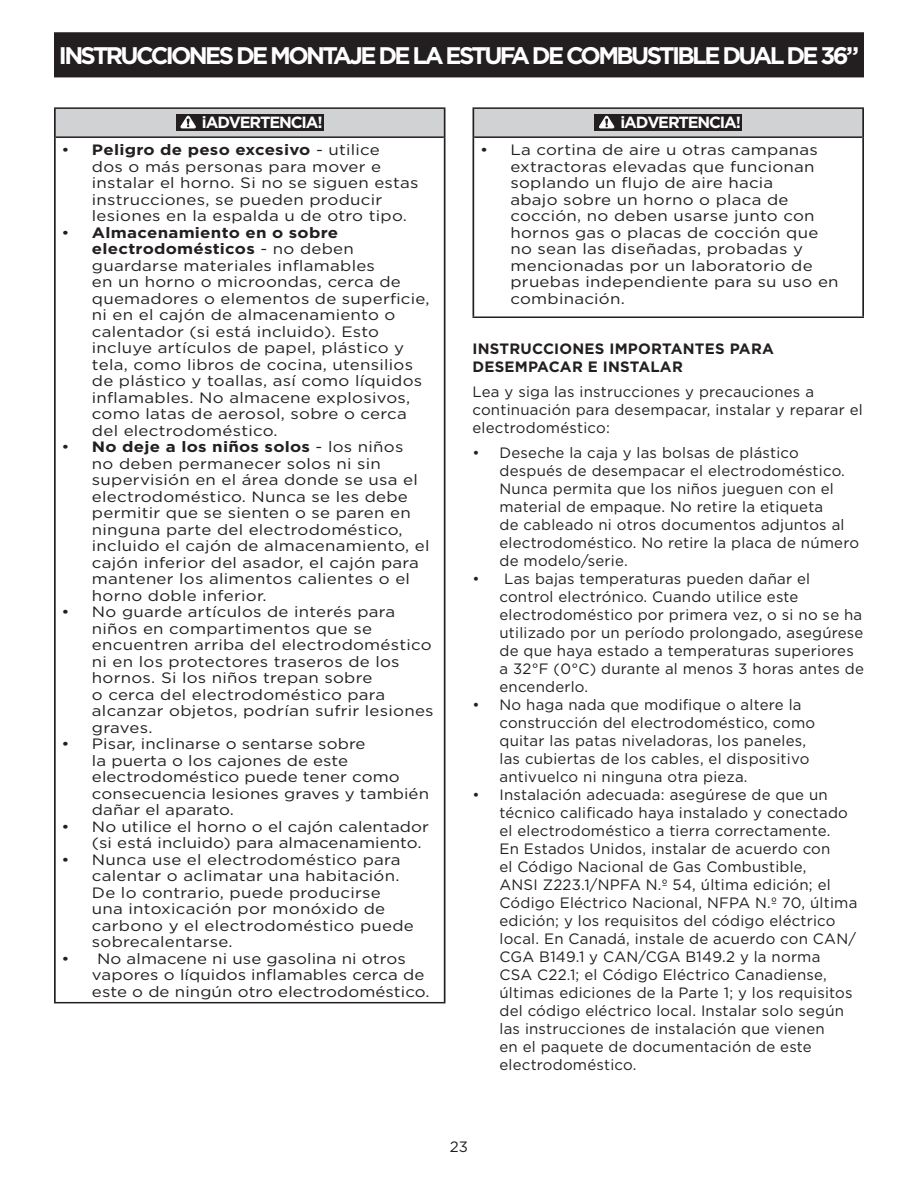
<style>
.page{position:relative;width:918px;height:1188px;background:#fff}
.page>*{position:absolute;margin:0;border:0;box-sizing:border-box;transform-origin:0 0}
.t1{font:700 24px "Gotham";letter-spacing:-.11em;color:#fff}
.t2{font:700 16.2px "Gotham";letter-spacing:-.07em;color:#fff}
.Body_text_10_N{font:15px/16.5px "Gotham";letter-spacing:.015em;color:#231f20;scale:1.13 1}
.Body_text_10_N-2{font:15px/18px "Gotham";letter-spacing:.015em;color:#231f20}
.Body_text_10_N-3{font:700 15px/18px "Gotham";letter-spacing:.015em;color:#231f20}
.s1{font-weight:700}
</style>
<div class="page">
<div style="left:55px;top:33px;width:808px;height:44px;background:#231f20"></div>
<div style="left:54px;top:32px;width:810px;height:45px;border:2px solid #231f20"></div>
<div style="left:55px;top:108px;width:390px;height:29px;background:#d1d2d4"></div>
<hr style="left:54px;top:107px;width:392px;height:2px;background:#231f20">
<hr style="left:56px;top:136px;width:388px;height:2px;background:#231f20">
<hr style="left:54px;top:1002px;width:392px;height:1px;background:#231f20">
<hr style="left:54px;top:109px;width:2px;height:28px;background:#231f20">
<hr style="left:444px;top:109px;width:2px;height:28px;background:#231f20">
<hr style="left:54px;top:137px;width:2px;height:865px;background:#231f20">
<hr style="left:444px;top:137px;width:2px;height:865px;background:#231f20">
<div style="left:176px;top:114px;width:147px;height:17px;background:#231f20"></div>
<svg style="left:180px;top:116px;width:16px;height:12px"></svg>
<div style="left:473px;top:108px;width:390px;height:29px;background:#d1d2d4"></div>
<hr style="left:472px;top:107px;width:392px;height:2px;background:#231f20">
<hr style="left:474px;top:136px;width:388px;height:2px;background:#231f20">
<hr style="left:472px;top:316px;width:392px;height:2px;background:#231f20">
<hr style="left:472px;top:109px;width:2px;height:28px;background:#231f20">
<hr style="left:862px;top:109px;width:2px;height:28px;background:#231f20">
<hr style="left:472px;top:137px;width:2px;height:179px;background:#231f20">
<hr style="left:862px;top:137px;width:2px;height:179px;background:#231f20">
<div style="left:595px;top:114px;width:147px;height:17px;background:#231f20"></div>
<svg style="left:599px;top:116px;width:15px;height:12px"></svg>
<h1 class="t1" style="left:59px;top:41px;width:802px">INSTRUCCIONES DE MONTAJE DE LA ESTUFA DE COMBUSTIBLE DUAL DE 36”</h1>
<p class="t2" style="left:202px;top:113px;width:122px">iADVERTENCIA!</p>
<p class="Body_text_10_N" style="left:92px;top:141px;width:291px;text-indent:-30px">• <span class="s1">Peligro de peso excesivo</span> - utilice<br>dos o más personas para mover e instalar el horno. Si no se siguen estas instrucciones, se pueden producir lesiones en la espalda u de otro tipo.</p>
<p class="Body_text_10_N" style="left:92px;top:224px;width:300px;text-indent:-30px">• <span class="s1">Almacenamiento en o sobre electrodomésticos</span> - no deben guardarse materiales inflamables<br>en un horno o microondas, cerca de quemadores o elementos de superficie, ni en el cajón de almacenamiento o calentador (si está incluido). Esto incluye artículos de papel, plástico y tela, como libros de cocina, utensilios de plástico y toallas, así como líquidos inflamables. No almacene explosivos, como latas de aerosol, sobre o cerca del electrodoméstico.</p>
<p class="Body_text_10_N" style="left:92px;top:438px;width:300px;text-indent:-30px">• <span class="s1">No deje a los niños solos</span> - los niños<br>no deben permanecer solos ni sin supervisión en el área donde se usa el electrodoméstico. Nunca se les debe permitir que se sienten o se paren en ninguna parte del electrodoméstico, incluido el cajón de almacenamiento, el cajón inferior del asador, el cajón para mantener los alimentos calientes o el horno doble inferior.</p>
<p class="Body_text_10_N" style="left:92px;top:603px;width:304px;text-indent:-30px">• No guarde artículos de interés para niños en compartimentos que se encuentren arriba del electrodoméstico ni en los protectores traseros de los hornos. Si los niños trepan sobre<br>o cerca del electrodoméstico para alcanzar objetos, podrían sufrir lesiones graves.</p>
<p class="Body_text_10_N" style="left:92px;top:735px;width:300px;text-indent:-30px">• Pisar, inclinarse o sentarse sobre<br>la puerta o los cajones de este electrodoméstico puede tener como consecuencia lesiones graves y también dañar el aparato.</p>
<p class="Body_text_10_N" style="left:92px;top:818px;width:300px;text-indent:-30px">• No utilice el horno o el cajón calentador (si está incluido) para almacenamiento.</p>
<p class="Body_text_10_N" style="left:92px;top:851px;width:286px;text-indent:-30px">• Nunca use el electrodoméstico para calentar o aclimatar una habitación.<br>De lo contrario, puede producirse una intoxicación por monóxido de carbono y el electrodoméstico puede sobrecalentarse.</p>
<p class="Body_text_10_N" style="left:92px;top:950px;width:300px;text-indent:-30px">• No almacene ni use gasolina ni otros vapores o líquidos inflamables cerca de este o de ningún otro electrodoméstico.</p>
<p class="t2" style="left:620px;top:113px;width:122px">iADVERTENCIA!</p>
<p class="Body_text_10_N" style="left:510px;top:141px;width:292px;text-indent:-30px">• La cortina de aire u otras campanas extractoras elevadas que funcionan soplando un flujo de aire hacia<br>abajo sobre un horno o placa de cocción, no deben usarse junto con hornos gas o placas de cocción que no sean las diseñadas, probadas y mencionadas por un laboratorio de pruebas independiente para su uso en combinación.</p>
<p class="Body_text_10_N-3" style="left:472px;top:340px;width:303px">INSTRUCCIONES IMPORTANTES PARA<br>DESEMPACAR E INSTALAR</p>
<p class="Body_text_10_N-2" style="left:472px;top:382px;width:392px">Lea y siga las instrucciones y precauciones a continuación para desempacar, instalar y reparar el electrodoméstico:</p>
<p class="Body_text_10_N-2" style="left:500px;top:443px;width:361px;text-indent:-27px">• Deseche la caja y las bolsas de plástico después de desempacar el electrodoméstico.<br>Nunca permita que los niños jueguen con el material de empaque. No retire la etiqueta<br>de cableado ni otros documentos adjuntos al electrodoméstico. No retire la placa de número de modelo/serie.</p>
<p class="Body_text_10_N-2" style="left:500px;top:569px;width:366px;text-indent:-27px">• Las bajas temperaturas pueden dañar el control electrónico. Cuando utilice este electrodoméstico por primera vez, o si no se ha utilizado por un período prolongado, asegúrese de que haya estado a temperaturas superiores a 32°F (0°C) durante al menos 3 horas antes de encenderlo.</p>
<p class="Body_text_10_N-2" style="left:500px;top:695px;width:317px;text-indent:-27px">• No haga nada que modifique o altere la construcción del electrodoméstico, como quitar las patas niveladoras, los paneles, las cubiertas de los cables, el dispositivo antivuelco ni ninguna otra pieza.</p>
<p class="Body_text_10_N-2" style="left:500px;top:785px;width:359px;text-indent:-27px">• Instalación adecuada: asegúrese de que un técnico calificado haya instalado y conectado el electrodoméstico a tierra correctamente.<br>En Estados Unidos, instalar de acuerdo con<br>el Código Nacional de Gas Combustible,<br>ANSI Z223.1/NPFA N.º 54, última edición; el Código Eléctrico Nacional, NFPA N.º 70, última edición; y los requisitos del código eléctrico local. En Canadá, instale de acuerdo con CAN/ CGA B149.1 y CAN/CGA B149.2 y la norma<br>CSA C22.1; el Código Eléctrico Canadiense, últimas ediciones de la Parte 1; y los requisitos del código eléctrico local. Instalar solo según las instrucciones de instalación que vienen<br>en el paquete de documentación de este electrodoméstico.</p>
<p class="Body_text_10_N-2" style="left:450px;top:1137px;width:20px">23</p>
</div>
